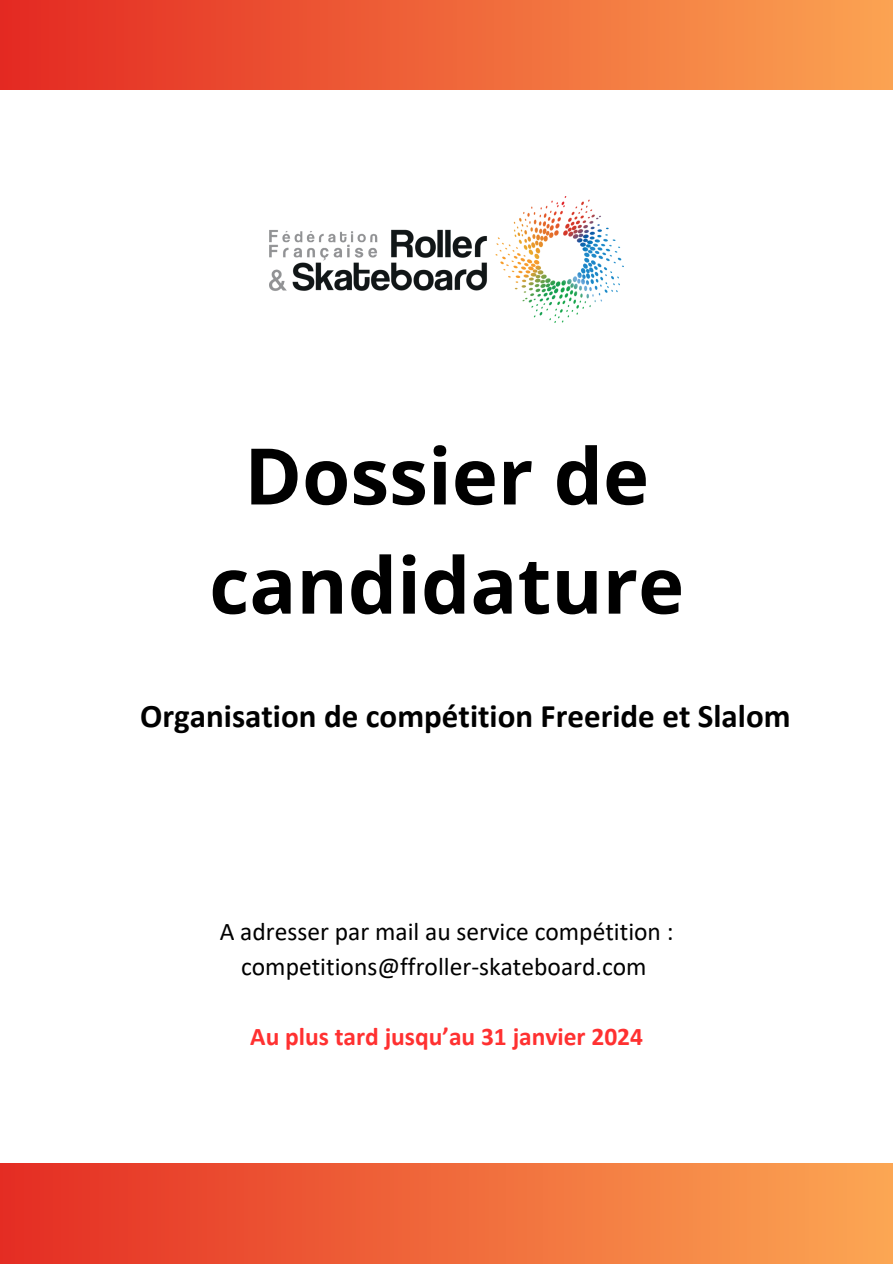
<style>
.page{position:relative;width:893px;height:1264px;background:#fff}
.page>*{position:absolute;margin:0;border:0;box-sizing:border-box;transform-origin:0 0}
.t1{font:700 78px/109.2px "Open Sans";color:#000;text-align:center}
.t2{font:700 33px "Calibri";color:#000}
.t3{font:25.5px "Calibri";color:#000}
.t4{font:700 25.5px "Calibri";color:#ff3131}
</style>
<div class="page">
<img style="left:269px;top:196px;width:355px;height:126px">
<div style="left:0;top:0;width:892px;height:89px;background:linear-gradient(to right,#e32922,#fba352)"></div>
<div style="left:0;top:1163px;width:892px;height:100px;background:linear-gradient(to right,#e42c23,#fca653)"></div>
<p class="t1" style="left:209px;top:419px;width:476px">Dossier de candidature</p>
<p class="t2" style="left:140px;top:701px;width:651px">Organisation de compétition Freeride et Slalom</p>
<p class="t3" style="left:220px;top:920px;width:455px">A adresser par mail au service compétition :</p>
<p class="t3" style="left:241px;top:955px;width:407px">competitions@ffroller-skateboard.com</p>
<p class="t4" style="left:250px;top:1025px;width:394px">Au plus tard jusqu’au 31 janvier 2024</p>
</div>
